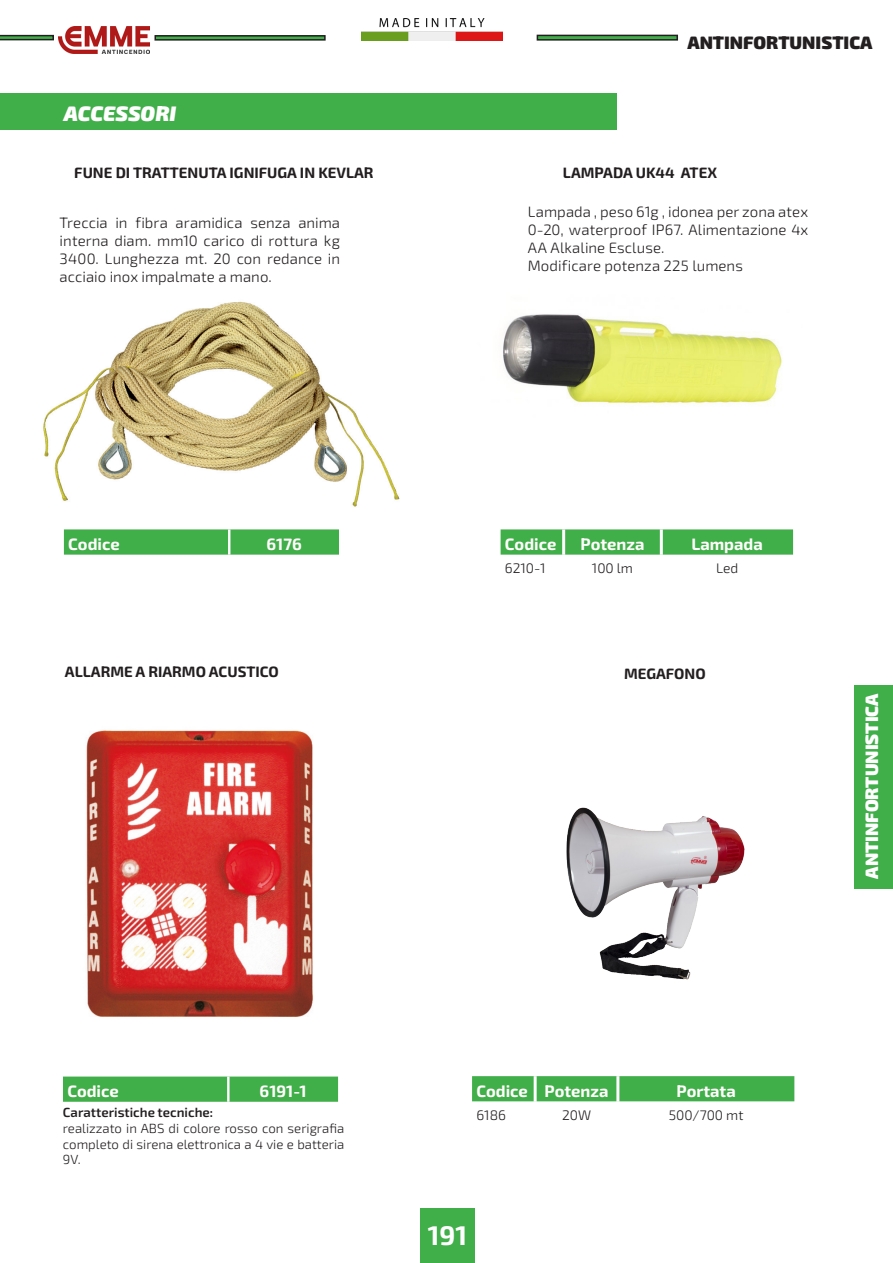
<style>
.page{position:relative;width:893px;height:1263px;background:#fff}
.page>*{position:absolute;margin:0;border:0;box-sizing:border-box;transform-origin:0 0}
.t1{font:700 27px "Exo 2";color:#fff}
.t2{font:italic 900 21px "Exo 2";color:#fff}
.t3{font:900 18px "Exo 2";color:#231f20}
.t4{font:900 18px "Exo 2";color:#fff}
.t5{font:700 16.5px "Exo 2";color:#fffefc}
.Tabella_up{font:300 15px/18px "Exo 2";letter-spacing:.005em;color:#231f20;text-align:justify}
.CODICI_TABELLE{font:700 15px "Exo 2";color:#231f20}
.t6{font:300 13.8px "Exo 2";color:#231f20}
.t7{font:300 13.2px/15.9px "Exo 2";color:#231f20;text-align:justify}
.t8{font:600 13.2px "Exo 2";color:#231f20}
</style>
<div class="page">
<div style="left:420px;top:1209px;width:55px;height:54px;background:#40ae49"></div>
<div style="left:537px;top:35px;width:141px;height:6px;border:2px solid #231f20"></div>
<div style="left:154px;top:35px;width:172px;height:6px;border:2px solid #231f20"></div>
<svg style="left:0;top:35px;width:54px;height:5px"></svg>
<img style="left:361px;top:19px;width:142px;height:22px">
<img style="left:59px;top:27px;width:91px;height:26px">
<div style="left:854px;top:685px;width:39px;height:203px;background:#40ae49"></div>
<div style="left:0;top:94px;width:617px;height:36px;background:#40ae49"></div>
<img style="left:503px;top:314px;width:279px;height:91px">
<div style="left:472px;top:1076px;width:322px;height:25px;background:#40ae49"></div>
<hr style="left:534px;top:1076px;width:3px;height:25px;background:#fff">
<hr style="left:616px;top:1076px;width:3px;height:25px;background:#fff">
<svg style="left:501px;top:529px;width:292px;height:26px;background:#46b04e"></svg>
<hr style="left:562px;top:529px;width:3px;height:26px;background:#fff">
<hr style="left:660px;top:529px;width:3px;height:26px;background:#fff">
<img style="left:566px;top:807px;width:179px;height:173px">
<img style="left:43px;top:301px;width:357px;height:206px">
<img style="left:86px;top:730px;width:227px;height:287px">
<svg style="left:64px;top:529px;width:275px;height:26px;background:#46b04e"></svg>
<hr style="left:228px;top:529px;width:2px;height:26px;background:#fff">
<svg style="left:63px;top:1076px;width:275px;height:26px;background:#45b04e"></svg>
<hr style="left:227px;top:1076px;width:3px;height:26px;background:#fff">
<p class="t2" style="left:64px;top:99px;width:114px">ACCESSORI</p>
<p class="CODICI_TABELLE" style="left:74px;top:162px;width:301px">FUNE DI TRATTENUTA IGNIFUGA IN KEVLAR</p>
<p class="t3" style="left:687px;top:30px;width:187px">ANTINFORTUNISTICA</p>
<p class="CODICI_TABELLE" style="left:563px;top:162px;width:156px">LAMPADA UK44 ATEX</p>
<p class="Tabella_up" style="left:60px;top:213px;width:282px">Treccia in fibra aramidica senza anima interna diam. mm10 carico di rottura kg 3400. Lunghezza mt. 20 con redance in acciaio inox impalmate a mano.</p>
<p class="Tabella_up" style="left:528px;top:202px;width:282px">Lampada , peso 61g , idonea per zona atex 0-20, waterproof IP67. Alimentazione 4x AA Alkaline Escluse.</p>
<p class="Tabella_up" style="left:528px;top:256px;width:217px">Modificare potenza 225 lumens</p>
<p class="t5" style="left:68px;top:533px;width:53px">Codice</p>
<p class="t5" style="left:266px;top:533px;width:37px">6176</p>
<p class="t5" style="left:505px;top:533px;width:53px">Codice</p>
<p class="t5" style="left:581px;top:533px;width:65px">Potenza</p>
<p class="t5" style="left:691px;top:533px;width:73px">Lampada</p>
<p class="t6" style="left:505px;top:558px;width:42px">6210-1</p>
<p class="t6" style="left:592px;top:558px;width:43px">100 lm</p>
<p class="t6" style="left:716px;top:558px;width:24px">Led</p>
<p class="CODICI_TABELLE" style="left:65px;top:661px;width:215px">ALLARME A RIARMO ACUSTICO</p>
<p class="CODICI_TABELLE" style="left:624px;top:663px;width:83px">MEGAFONO</p>
<p class="t4" style="left:859px;top:878px;width:187px;rotate:-90deg">ANTINFORTUNISTICA</p>
<p class="t5" style="left:67px;top:1080px;width:53px">Codice</p>
<p class="t5" style="left:260px;top:1080px;width:49px">6191-1</p>
<p class="t8" style="left:63px;top:1103px;width:152px">Caratteristiche tecniche:</p>
<p class="t7" style="left:63px;top:1119px;width:283px">realizzato in ABS di colore rosso con serigrafia completo di sirena elettronica a 4 vie e batteria 9V.</p>
<p class="t5" style="left:476px;top:1080px;width:53px">Codice</p>
<p class="t5" style="left:545px;top:1080px;width:65px">Potenza</p>
<p class="t5" style="left:676px;top:1080px;width:61px">Portata</p>
<p class="t6" style="left:476px;top:1105px;width:31px">6186</p>
<p class="t6" style="left:562px;top:1105px;width:30px">20W</p>
<p class="t6" style="left:669px;top:1105px;width:76px">500/700 mt</p>
<h1 class="t1" style="left:428px;top:1216px;width:41px">191</h1>
</div>
